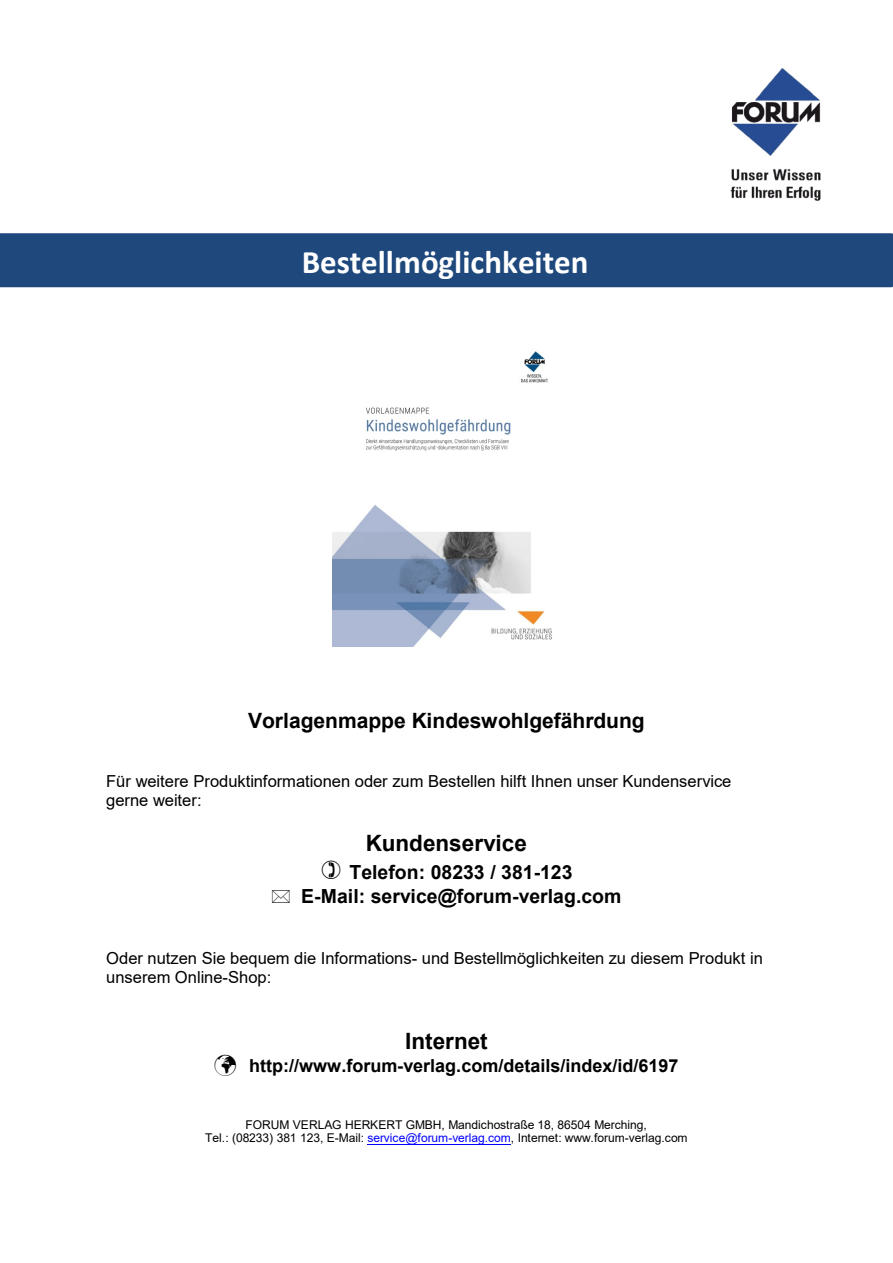
<style>
.page{position:relative;width:893px;height:1263px;background:#fff}
.page>*{position:absolute;margin:0;border:0;box-sizing:border-box;transform-origin:0 0}
.t1{font:700 33px "Calibri";color:#fff}
.t2{font:700 22.5px "Arial";color:#000}
.t3{font:700 21px "Arial";letter-spacing:-.005em;color:#000}
.t4{font:700 19.5px/23.4px "Arial";color:#000;text-align:center}
.t5{font:700 18px "Arial";color:#000}
.t6{font:16.5px/19px "Arial";color:#000}
.t7{font:12px/13.8px "Arial";letter-spacing:-.005em;color:#000;text-align:center}
.s1{color:#00f}
</style>
<div class="page">
<hr style="left:367px;top:1144px;width:144px;height:1px;background:#00f">
<img style="left:333px;top:351px;width:219px;height:296px">
<img style="left:730px;top:68px;width:91px;height:133px">
<div style="left:0;top:233px;width:893px;height:54px;background:#1f497d"></div>
<h1 class="t1" style="left:302px;top:239px;width:288px">Bestellmöglichkeiten</h1>
<p class="t3" style="left:248px;top:706px;width:398px">Vorlagenmappe Kindeswohlgefährdung</p>
<p class="t6" style="left:106px;top:772px;width:627px">Für weitere Produktinformationen oder zum Bestellen hilft Ihnen unser Kundenservice gerne weiter:</p>
<h2 class="t2" style="left:366px;top:827px;width:163px">Kundenservice</h2>
<p class="t4" style="left:301px;top:861px;width:322px">Telefon: 08233 / 381-123<br>E-Mail: service@forum-verlag.com</p>
<p class="t6" style="left:106px;top:948px;width:658px">Oder nutzen Sie bequem die Informations- und Bestellmöglichkeiten zu diesem Produkt in unserem Online-Shop:</p>
<h2 class="t2" style="left:405px;top:1025px;width:84px">Internet</h2>
<p class="t5" style="left:214px;top:1053px;width:466px">✓ http://www.forum-verlag.com/details/index/id/6197</p>
<p class="t7" style="left:205px;top:1117px;width:484px">FORUM VERLAG HERKERT GMBH, Mandichostraße 18, 86504 Merching,<br>Tel.: (08233) 381 123, E-Mail: <span class="s1">service@forum-verlag.com</span>, Internet: www.forum-verlag.com</p>
</div>
